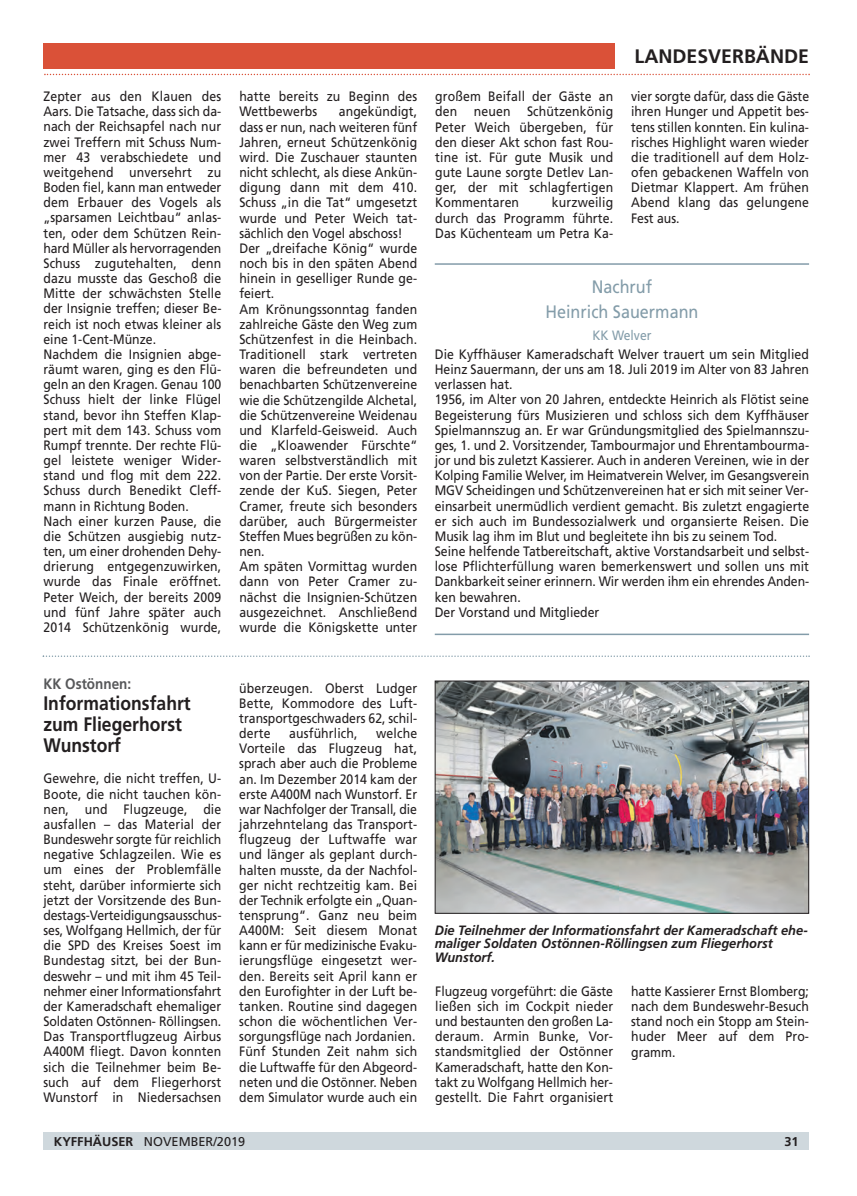
<style>
.page{position:relative;width:857px;height:1196px;background:#fff}
.page>*{position:absolute;margin:0;border:0;box-sizing:border-box;transform-origin:0 0}
.t1{font:700 19.5px/21px "Frutiger LT Std";color:#231f20;scale:.9 1}
.t2{font:700 19.5px "Frutiger LT Std";color:#231f20}
.t3{font:18px/24.9px "Frutiger LT Std";color:#839ca9;text-align:center;scale:.9 1}
.t4{font:700 15px "Frutiger LT Std";color:#57585a;scale:.9 1}
.t5{font:13.65px/15.1px "Frutiger LT Std";letter-spacing:.01em;color:#231f20;text-align:justify;scale:.9 1}
.t6{font:italic 700 13.5px/13.5px "Frutiger LT Std";color:#231f20;scale:.95 1}
.t7{font:13.5px "Frutiger LT Std";color:#839ca9;scale:.9 1}
.t8{font:12.75px "Frutiger LT Std";color:#231f20}
.t9{font:700 12.75px "Frutiger LT Std";color:#231f20}
.s1{font-weight:700}
</style>
<div class="page">
<div style="left:43px;top:1132px;width:766px;height:17px;background:#cfd8dd"></div>
<div style="left:43px;top:43px;width:572px;height:26px;background:#da5138"></div>
<svg style="left:44px;top:74px;width:766px;height:1px"></svg>
<svg style="left:43px;top:655px;width:767px;height:1px"></svg>
<img style="left:437px;top:682px;width:370px;height:229px">
<div style="left:435px;top:680px;width:374px;height:233px;border:1px solid #231f20"></div>
<hr style="left:435px;top:263px;width:374px;height:2px;background:#839ca9">
<hr style="left:435px;top:633px;width:374px;height:2px;background:#839ca9">
<p class="t5" style="left:43px;top:90px;width:199px;text-align:left">Zepter aus den Klauen des<br>Aars. Die Tatsache, dass sich da&shy;nach der Reichsapfel nach nur zwei Treffern mit Schuss Num&shy;mer 43 verabschiedete und weitgehend unversehrt zu<br>Boden fiel, kann man entweder dem Erbauer des Vogels als „sparsamen Leichtbau“ anlas&shy;ten, oder dem Schützen Rein&shy;hard Müller als hervorragenden<br>Schuss zugutehalten, denn dazu musste das Geschoß die<br>Mitte der schwächsten Stelle der Insignie treffen; dieser Be&shy;reich ist noch etwas kleiner als eine 1-Cent-Münze.<br>Nachdem die Insignien abge&shy;räumt waren, ging es den Flü&shy;geln an den Kragen. Genau 100<br>Schuss hielt der linke Flügel stand, bevor ihn Steffen Klap&shy;pert mit dem 143. Schuss vom<br>Rumpf trennte. Der rechte Flü&shy;gel leistete weniger Wider&shy;stand und flog mit dem 222.<br>Schuss durch Benedikt Cleff&shy;mann in Richtung Boden.<br>Nach einer kurzen Pause, die die Schützen ausgiebig nutz&shy;ten, um einer drohenden Dehy&shy;drierung entgegenzuwirken, wurde das Finale eröffnet.<br>Peter Weich, der bereits 2009 und fünf Jahre später auch<br>2014 Schützenkönig wurde,</p>
<p class="t5" style="left:239px;top:90px;width:199px">hatte bereits zu Beginn des<br>Wettbewerbs</p>
<p class="t5" style="left:239px;top:105px;width:199px;text-align:left;text-indent:99px">angekündigt, dass er nun, nach weiteren fünf<br>Jahren, erneut Schützenkönig wird. Die Zuschauer staunten nicht schlecht, als diese Ankün&shy;digung dann mit dem 410.<br>Schuss „in die Tat“ umgesetzt wurde und Peter Weich tat&shy;sächlich den Vogel abschoss!<br>Der „dreifache König“ wurde noch bis in den späten Abend hinein in geselliger Runde ge&shy;feiert.<br>Am Krönungssonntag fanden zahlreiche Gäste den Weg zum<br>Schützenfest in die Heinbach.<br>Traditionell stark vertreten waren die befreundeten und benachbarten Schützenvereine wie die Schützengilde Alchetal, die Schützenvereine Weidenau und Klarfeld-Geisweid. Auch die „Kloawender Fürschte“ waren selbstverständlich mit von der Partie. Der erste Vorsit&shy;zende der KuS. Siegen, Peter<br>Cramer, freute sich besonders darüber, auch Bürgermeister<br>Steffen Mues begrüßen zu kön&shy;nen.<br>Am späten Vormittag wurden dann von Peter Cramer zu&shy;nächst die Insignien-Schützen ausgezeichnet. Anschließend wurde die Königskette unter</p>
<p class="t4" style="left:43px;top:677px;width:99px">KK Ostönnen:</p>
<h1 class="t1" style="left:43px;top:693px;width:165px">Informationsfahrt zum Fliegerhorst<br>Wunstorf</h1>
<p class="t5" style="left:43px;top:772px;width:199px">Gewehre, die nicht treffen, U-Boote, die nicht tauchen kön&shy;nen, und Flugzeuge, die ausfallen – das Material der Bundeswehr sorgte für reichlich negative Schlagzeilen. Wie es um eines der Problemfälle steht, darüber informierte sich jetzt der Vorsitzende des Bun&shy;destags-Verteidigungsausschus&shy;ses, Wolfgang Hellmich, der für die SPD des Kreises Soest im Bundestag sitzt, bei der Bun&shy;deswehr – und mit ihm 45 Teil&shy;nehmer einer Informationsfahrt der Kameradschaft ehemaliger Soldaten Ostönnen- Röllingsen.<br>Das Transportflugzeug Airbus A400M fliegt. Davon konnten sich die Teilnehmer beim Be&shy;such auf dem Fliegerhorst Wunstorf in Niedersachsen</p>
<p class="t5" style="left:239px;top:681px;width:199px">überzeugen. Oberst Ludger Bette, Kommodore des Luft&shy;transportgeschwaders 62, schil&shy;derte</p>
<p class="t5" style="left:289px;top:726px;width:77px">ausführlich,</p>
<p class="t5" style="left:239px;top:726px;width:199px;text-align:left;text-indent:137px">welche<br>Vorteile das Flugzeug hat, sprach aber auch die Probleme an. Im Dezember 2014 kam der erste A400M nach Wunstorf. Er war Nachfolger der Transall, die jahrzehntelang das Transport&shy;flugzeug der Luftwaffe war und länger als geplant durch&shy;halten musste, da der Nachfol&shy;ger nicht rechtzeitig kam. Bei der Technik erfolgte ein „Quan&shy;tensprung“. Ganz neu beim<br>A400M: Seit diesem Monat kann er für medizinische Evaku&shy;ierungsflüge eingesetzt wer&shy;den. Bereits seit April kann er den Eurofighter in der Luft be&shy;tanken. Routine sind dagegen schon die wöchentlichen Ver&shy;sorgungsflüge nach Jordanien.<br>Fünf Stunden Zeit nahm sich die Luftwaffe für den Abgeord&shy;neten und die Ostönner. Neben dem Simulator wurde auch ein</p>
<p class="t5" style="left:435px;top:90px;width:199px">großem Beifall der Gäste an den neuen Schützenkönig Peter Weich übergeben, für den dieser Akt schon fast Rou&shy;tine ist. Für gute Musik und gute Laune sorgte Detlev Lan&shy;ger, der mit schlagfertigen Kommentaren</p>
<p class="t5" style="left:435px;top:196px;width:199px;text-indent:117px">kurzweilig durch das Programm führte.<br>Das Küchenteam um Petra Ka-</p>
<h1 class="t2" style="left:634px;top:49px;width:176px">LANDESVERBÄNDE</h1>
<p class="t5" style="left:631px;top:90px;width:199px">vier sorgte dafür, dass die Gäste ihren Hunger und Appetit bes&shy;tens stillen konnten. Ein kulina&shy;risches Highlight waren wieder die traditionell auf dem Holz&shy;ofen gebackenen Waffeln von Dietmar Klappert. Am frühen Abend klang das gelungene Fest aus.</p>
<h2 class="t3" style="left:545px;top:276px;width:172px">Nachruf<br>Heinrich Sauermann</h2>
<p class="t7" style="left:592px;top:329px;width:67px">KK Welver</p>
<p class="t5" style="left:435px;top:347px;width:417px;text-align:left">Die Kyffhäuser Kameradschaft Welver trauert um sein Mitglied Heinz Sauermann, der uns am 18. Juli 2019 im Alter von 83 Jahren verlassen hat.<br>1956, im Alter von 20 Jahren, entdeckte Heinrich als Flötist seine Begeisterung fürs Musizieren und schloss sich dem Kyffhäuser Spielmannszug an. Er war Gründungsmitglied des Spielmannszu&shy;ges, 1. und 2. Vorsitzender, Tambourmajor und Ehrentambourma&shy;jor und bis zuletzt Kassierer. Auch in anderen Vereinen, wie in der Kolping Familie Welver, im Heimatverein Welver, im Gesangsverein MGV Scheidingen und Schützenvereinen hat er sich mit seiner Ver&shy;einsarbeit unermüdlich verdient gemacht. Bis zuletzt engagierte er sich auch im Bundessozialwerk und organsierte Reisen. Die Musik lag ihm im Blut und begleitete ihn bis zu seinem Tod.<br>Seine helfende Tatbereitschaft, aktive Vorstandsarbeit und selbst&shy;lose Pflichterfüllung waren bemerkenswert und sollen uns mit Dankbarkeit seiner erinnern. Wir werden ihm ein ehrendes Anden&shy;ken bewahren.<br>Der Vorstand und Mitglieder</p>
<p class="t6" style="left:435px;top:924px;width:394px">Die Teilnehmer der Informationsfahrt der Kameradschaft ehe&shy;maliger Soldaten Ostönnen-Röllingsen zum Fliegerhorst<br>Wunstorf.</p>
<p class="t5" style="left:435px;top:984px;width:199px">Flugzeug vorgeführt: die Gäste ließen sich im Cockpit nieder und bestaunten den großen La&shy;deraum. Armin Bunke, Vor&shy;standsmitglied der Ostönner Kameradschaft, hatte den Kon&shy;takt zu Wolfgang Hellmich her&shy;gestellt. Die Fahrt organisiert</p>
<p class="t5" style="left:631px;top:984px;width:199px">hatte Kassierer Ernst Blomberg; nach dem Bundeswehr-Besuch stand noch ein Stopp am Stein&shy;huder Meer auf dem Pro&shy;gramm.</p>
<p class="t8" style="left:54px;top:1135px;width:193px"><span class="s1">KYFFHÄUSER</span> NOVEMBER/2019</p>
<p class="t9" style="left:784px;top:1135px;width:16px">31</p>
</div>
